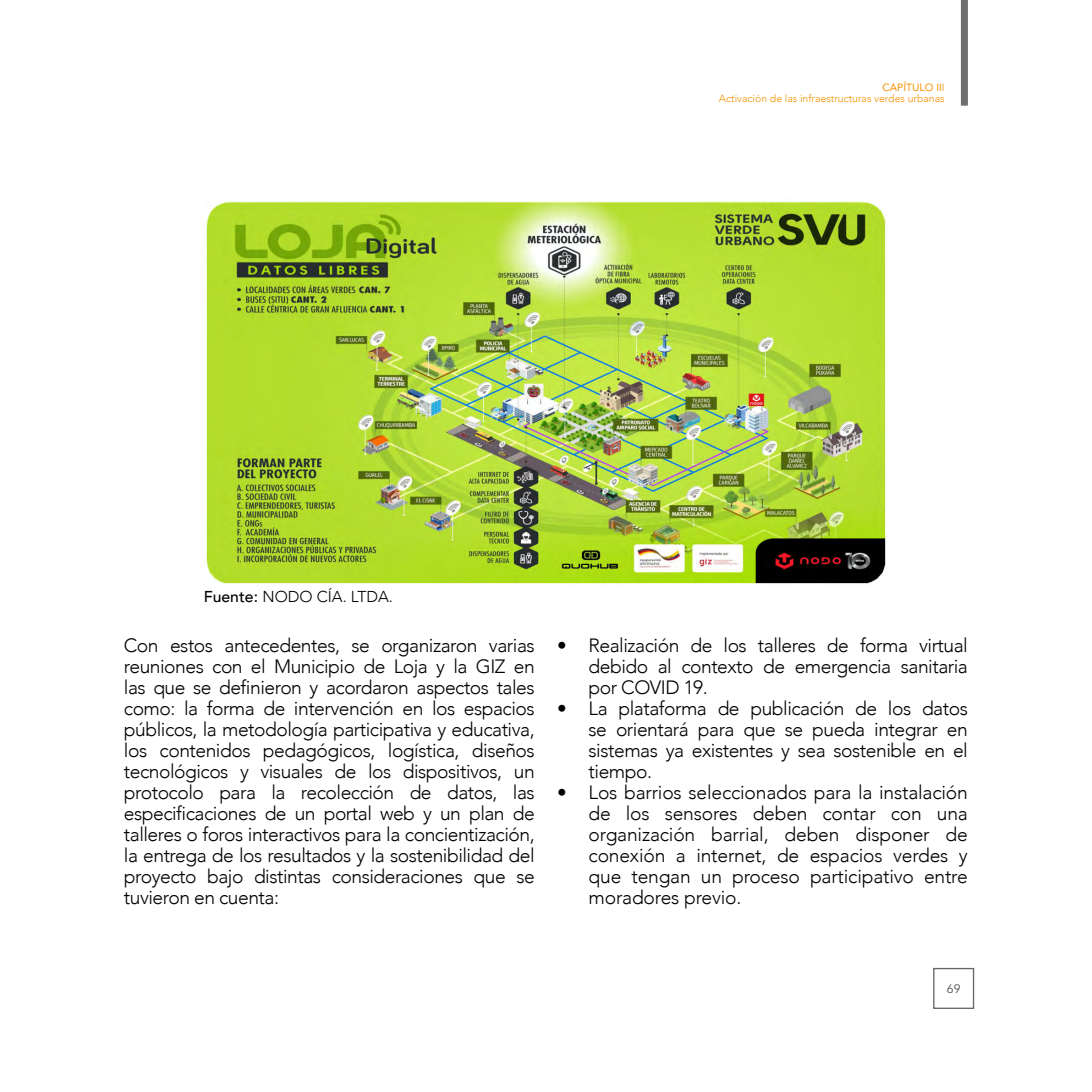
<style>
.page{position:relative;width:1092px;height:1092px;background:#fff}
.page>*{position:absolute;margin:0;border:0;box-sizing:border-box;transform-origin:0 0}
.t1{font:300 19.25px/21px "Avenir";letter-spacing:-.025em;color:#000;text-align:justify}
.t2{font:300 15.75px "Avenir";color:#000}
.t3{font:12.25px "Avenir LT Std";color:#666}
.t4{font:300 10.5px/10.5px "Avenir";color:#f39200;text-align:right}
.s1{font-weight:500}
.s2{font-weight:400}
</style>
<div class="page">
<div style="left:960px;top:0;width:7px;height:106px;background:#706f6f"></div>
<div style="left:933px;top:967px;width:41px;height:41px;border:1px solid #666"></div>
<img style="left:206px;top:201px;width:680px;height:383px">
<p class="t2" style="left:204px;top:587px;width:191px"><span class="s1">Fuente:</span> NODO CÍA. LTDA.</p>
<p class="t4" style="left:719px;top:82px;width:227px"><span class="s2">CAPÍTULO II</span>I<br>Activación de las infraestructuras verdes urbanas</p>
<p class="t1" style="left:124px;top:635px;width:412px">Con estos antecedentes, se organizaron varias reuniones con el Municipio de Loja y la GIZ en las que se definieron y acordaron aspectos tales como: la forma de intervención en los espacios públicos, la metodología participativa y educativa, los contenidos pedagógicos, logística, diseños tecnológicos y visuales de los dispositivos, un protocolo para la recolección de datos, las especificaciones de un portal web y un plan de talleres o foros interactivos para la concientización, la entrega de los resultados y la sostenibilidad del proyecto bajo distintas consideraciones que se tuvieron en cuenta:</p>
<p class="t1" style="left:588px;top:635px;width:381px;text-indent:-31px">• Realización de los talleres de forma virtual debido al contexto de emergencia sanitaria por COVID 19.</p>
<p class="t1" style="left:588px;top:698px;width:381px;text-indent:-31px">• La plataforma de publicación de los datos se orientará para que se pueda integrar en sistemas ya existentes y sea sostenible en el tiempo.</p>
<p class="t1" style="left:588px;top:782px;width:381px;text-indent:-31px">• Los barrios seleccionados para la instalación de los sensores deben contar con una organización barrial, deben disponer de conexión a internet, de espacios verdes y que tengan un proceso participativo entre moradores previo.</p>
<p class="t3" style="left:946px;top:981px;width:15px">69</p>
</div>
